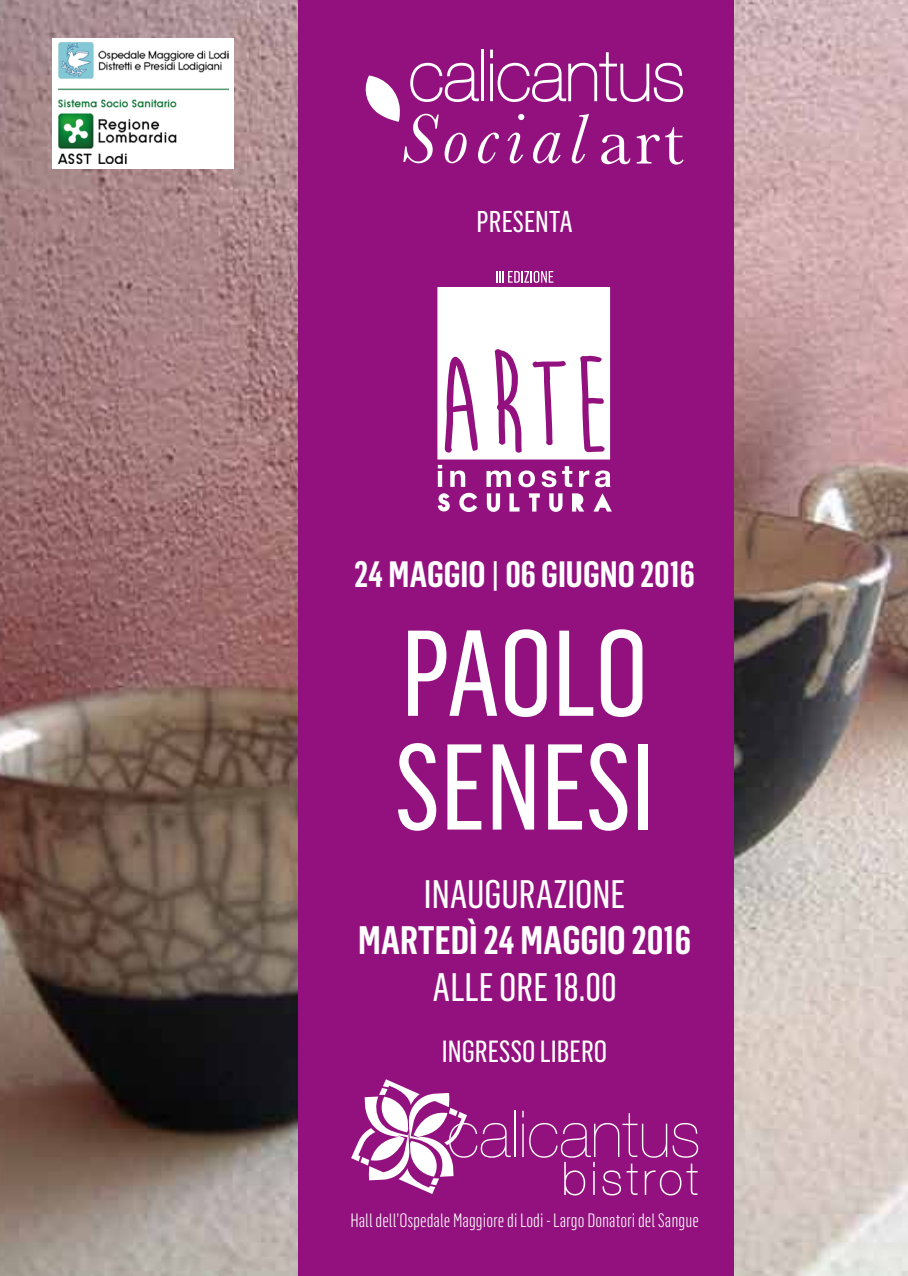
<style>
.page{position:relative;width:908px;height:1276px;background:#fff}
.page>*{position:absolute;margin:0;border:0;box-sizing:border-box;transform-origin:0 0}
.t1{font:119.5px/113.7px "Flama Condensed Basic";color:#fff}
.t2{font:39px "Flama Condensed Basic";color:#fff}
.t3{font:600 39px "Flama Condensed";color:#fff}
.t4{font:600 36px "Flama Condensed";color:#fff}
.t5{font:30px "Flama Condensed Basic";color:#fff}
.t6{font:29.5px "Flama Condensed Basic";color:#fff}
.t7{font:300 19px "Flama Condensed";color:#fff}
</style>
<div class="page">
<img style="left:0;top:0;width:907px;height:1276px">
<div style="left:52px;top:38px;width:182px;height:131px;background:#fff"></div>
<img style="left:58px;top:42px;width:170px;height:121px">
<div style="left:298px;top:0;width:435px;height:1276px;background:#93117e"></div>
<svg style="left:365px;top:50px;width:318px;height:115px"></svg>
<svg style="left:351px;top:1079px;width:159px;height:115px"></svg>
<hr style="left:513px;top:1110px;width:2px;height:47px;background:#fff">
<hr style="left:522px;top:1123px;width:1px;height:34px;background:#fff">
<svg style="left:529px;top:1113px;width:168px;height:82px"></svg>
<svg style="left:437px;top:465px;width:5px;height:22px"></svg>
<svg style="left:450px;top:470px;width:15px;height:17px"></svg>
<svg style="left:486px;top:470px;width:24px;height:17px"></svg>
<svg style="left:518px;top:470px;width:16px;height:17px"></svg>
<svg style="left:541px;top:470px;width:15px;height:17px"></svg>
<svg style="left:562px;top:466px;width:10px;height:21px"></svg>
<svg style="left:579px;top:470px;width:31px;height:17px"></svg>
<svg style="left:437px;top:271px;width:172px;height:188px"></svg>
<svg style="left:437px;top:493px;width:12px;height:18px"></svg>
<svg style="left:459px;top:493px;width:18px;height:19px"></svg>
<svg style="left:486px;top:493px;width:14px;height:19px"></svg>
<svg style="left:509px;top:493px;width:10px;height:18px"></svg>
<svg style="left:529px;top:493px;width:10px;height:18px"></svg>
<svg style="left:549px;top:493px;width:13px;height:19px"></svg>
<svg style="left:572px;top:493px;width:12px;height:18px"></svg>
<svg style="left:593px;top:493px;width:18px;height:18px"></svg>
<h3 class="t6" style="left:476px;top:203px;width:98px">PRESENTA</h3>
<h3 class="t4" style="left:354px;top:551px;width:342px">24 MAGGIO | 06 GIUGNO 2016</h3>
<h1 class="t1" style="left:393px;top:613px;width:263px">PAOLO<br>SENESI</h1>
<h2 class="t2" style="left:424px;top:869px;width:203px">INAUGURAZIONE</h2>
<h2 class="t3" style="left:358px;top:915px;width:334px">MARTEDÌ 24 MAGGIO 2016</h2>
<h2 class="t2" style="left:432px;top:962px;width:185px">ALLE ORE 18.00</h2>
<h3 class="t5" style="left:442px;top:1033px;width:167px">INGRESSO LIBERO</h3>
<p class="t7" style="left:350px;top:1208px;width:350px">Hall dell’Ospedale Maggiore di Lodi - Largo Donatori del Sangue</p>
</div>
